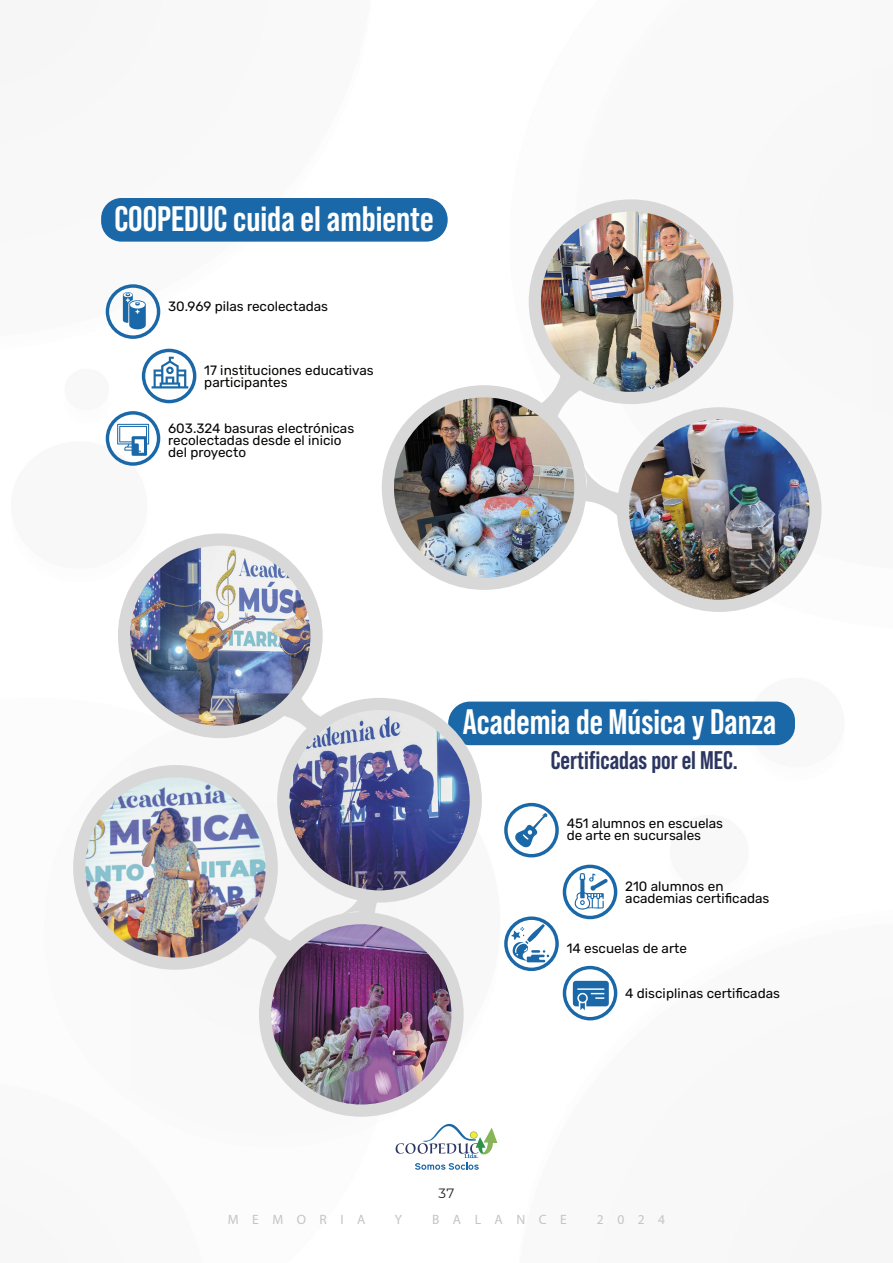
<style>
.page{position:relative;width:893px;height:1263px;background:#fff}
.page>*{position:absolute;margin:0;border:0;box-sizing:border-box;transform-origin:0 0}
.t1{font:700 35.4px "Bebas Neue Pro";color:#fff}
.t2{font:700 25.5px "Bebas Neue Pro";color:#2c3660}
.t3{font:300 13.5px/12px "Rubik";color:#050504}
.t4{font:13.5px "Myriad Pro";letter-spacing:1em;color:#c4c4c3}
.t5{font:13.5px "Montserrat";color:#222221}
</style>
<div class="page">
<svg style="left:396px;top:1123px;width:101px;height:47px"></svg>
<div style="left:101px;top:198px;width:347px;height:44px;background:#1a68a7;border-radius:21px"></div>
<div style="left:106px;top:284px;width:54px;height:55px;border:3px solid #1a68a7;border-radius:50%"></div>
<svg style="left:575px;top:462px;width:51px;height:72px"></svg>
<svg style="left:522px;top:356px;width:76px;height:86px"></svg>
<div style="left:617px;top:407px;width:205px;height:205px;background:#d8d8d8;border-radius:50%"></div>
<img style="left:629px;top:419px;width:180px;height:181px;border-radius:90px">
<div style="left:382px;top:385px;width:204px;height:205px;background:#d8d8d8;border-radius:50%"></div>
<img style="left:394px;top:397px;width:180px;height:181px;border-radius:89px">
<div style="left:529px;top:199px;width:204px;height:205px;background:#d8d8d8;border-radius:50%"></div>
<img style="left:541px;top:212px;width:180px;height:180px;border-radius:90px">
<div style="left:142px;top:349px;width:54px;height:54px;border:3px solid #1a68a7;border-radius:50%"></div>
<div style="left:106px;top:411px;width:54px;height:55px;border:3px solid #1a68a7;border-radius:50%"></div>
<div style="left:448px;top:702px;width:347px;height:43px;background:#1a68a7"></div>
<div style="left:504px;top:803px;width:55px;height:54px;border:3px solid #1a68a7;border-radius:50%"></div>
<svg style="left:335px;top:892px;width:73px;height:29px"></svg>
<svg style="left:266px;top:698px;width:80px;height:50px"></svg>
<svg style="left:228px;top:903px;width:88px;height:78px"></svg>
<div style="left:277px;top:698px;width:205px;height:204px;background:#d8d8d8;border-radius:50%"></div>
<img style="left:289px;top:710px;width:181px;height:180px;border-radius:90px">
<div style="left:118px;top:533px;width:205px;height:205px;background:#d8d8d8;border-radius:50%"></div>
<img style="left:130px;top:546px;width:180px;height:180px;border-radius:90px">
<div style="left:259px;top:912px;width:205px;height:205px;background:#d8d8d8;border-radius:50%"></div>
<img style="left:271px;top:924px;width:180px;height:180px;border-radius:90px">
<div style="left:73px;top:765px;width:205px;height:205px;background:#d8d8d8;border-radius:50%"></div>
<img style="left:85px;top:777px;width:181px;height:180px;border-radius:90px">
<div style="left:563px;top:865px;width:54px;height:54px;border:3px solid #1a68a7;border-radius:50%"></div>
<div style="left:563px;top:966px;width:54px;height:54px;border:3px solid #1a68a7;border-radius:50%"></div>
<div style="left:504px;top:916px;width:55px;height:55px;border:3px solid #1a68a7;border-radius:50%"></div>
<svg style="left:123px;top:292px;width:23px;height:37px"></svg>
<svg style="left:117px;top:424px;width:32px;height:32px"></svg>
<svg style="left:152px;top:357px;width:36px;height:31px"></svg>
<svg style="left:511px;top:924px;width:38px;height:38px"></svg>
<svg style="left:514px;top:812px;width:35px;height:36px"></svg>
<svg style="left:573px;top:873px;width:35px;height:37px"></svg>
<svg style="left:573px;top:981px;width:36px;height:29px"></svg>
<h1 class="t1" style="left:114px;top:198px;width:321px">COOPEDUC cuida el ambiente</h1>
<p class="t3" style="left:168px;top:300px;width:161px">30.969 pilas recolectadas</p>
<p class="t3" style="left:204px;top:365px;width:171px">17 instituciones educativas participantes</p>
<p class="t3" style="left:168px;top:423px;width:188px">603.324 basuras electrónicas recolectadas desde el inicio del proyecto</p>
<h1 class="t1" style="left:463px;top:701px;width:315px">Academia de Música y Danza</h1>
<h2 class="t2" style="left:551px;top:746px;width:189px">Certificadas por el MEC.</h2>
<p class="t3" style="left:567px;top:817px;width:158px">451 alumnos en escuelas de arte en sucursales</p>
<p class="t3" style="left:625px;top:881px;width:146px">210 alumnos en academias certificadas</p>
<p class="t3" style="left:567px;top:943px;width:122px">14 escuelas de arte</p>
<p class="t3" style="left:625px;top:988px;width:156px">4 disciplinas certificadas</p>
<p class="t5" style="left:439px;top:1184px;width:17px">37</p>
<p class="t4" style="left:228px;top:1211px;width:139px">MEMORIA</p>
<p class="t4" style="left:395px;top:1211px;width:9px">Y</p>
<p class="t4" style="left:432px;top:1211px;width:136px">BALANCE</p>
<p class="t4" style="left:597px;top:1211px;width:70px">2024</p>
</div>
